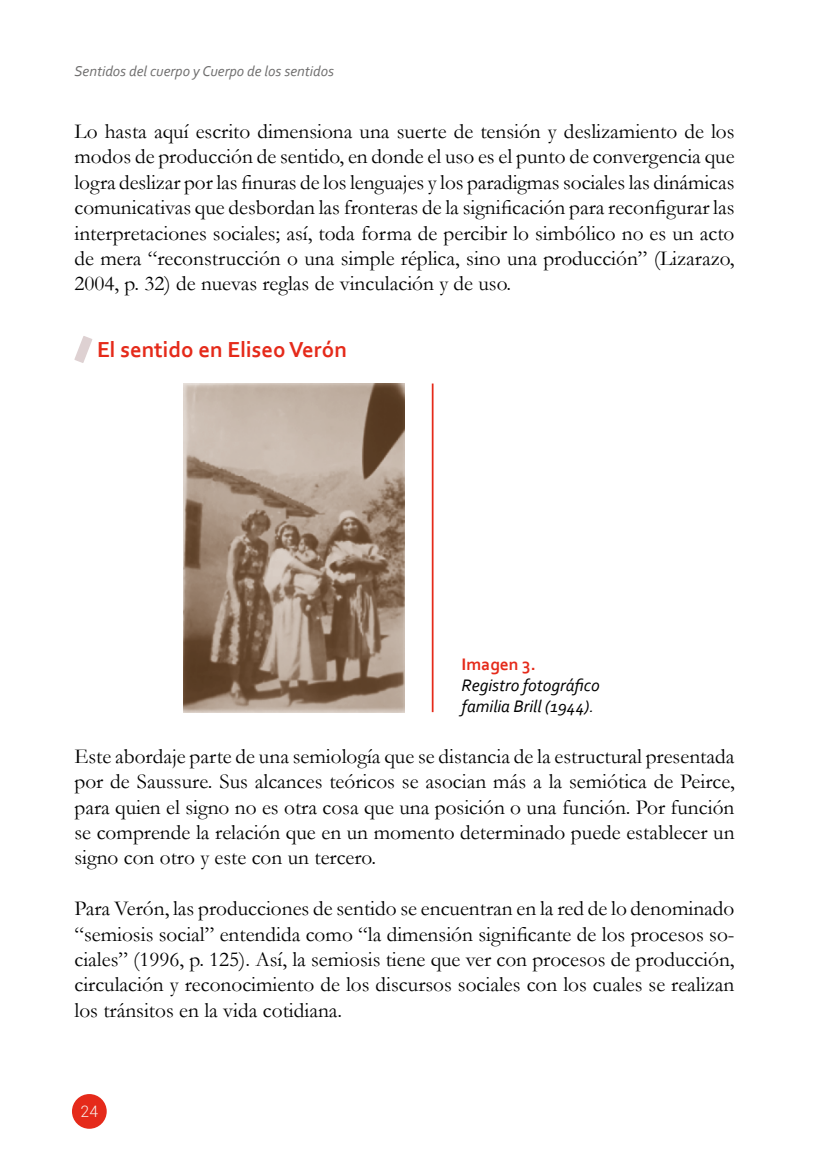
<style>
.page{position:relative;width:819px;height:1166px;background:#fff}
.page>*{position:absolute;margin:0;border:0;box-sizing:border-box;transform-origin:0 0}
.t1{font:700 22.75px "Corbel";color:#e52a1a}
.t2{font:21.35px/25.4px "Garamond";color:#000;text-align:justify}
.t3{font:italic 17.5px/21px "Corbel";color:#000}
.t4{font:700 17.5px "Corbel";color:#e52a1a}
.t5{font:300 15.75px "Roboto";color:#f7f0eb}
.t6{font:italic 14.88px "Corbel";color:#706f6f}
</style>
<div class="page">
<div style="left:72px;top:1094px;width:35px;height:35px;background:#e52a1a;border-radius:50%"></div>
<svg style="left:74px;top:336px;width:18px;height:27px"></svg>
<img style="left:184px;top:383px;width:220px;height:329px">
<hr style="left:432px;top:383px;width:1px;height:329px;background:#e52a1a">
<p class="t6" style="left:74px;top:61px;width:261px">Sentidos del cuerpo y Cuerpo de los sentidos</p>
<p class="t2" style="left:74px;top:118px;width:661px">Lo hasta aquí escrito dimensiona una suerte de tensión y deslizamiento de los modos de producción de sentido, en donde el uso es el punto de convergencia que logra deslizar por las finuras de los lenguajes y los paradigmas sociales las dinámicas comunicativas que desbordan las fronteras de la significación para reconfigurar las interpretaciones sociales; así, toda forma de percibir lo simbólico no es un acto de mera “reconstrucción o una simple réplica, sino una producción” (Lizarazo, 2004, p. 32) de nuevas reglas de vinculación y de uso.</p>
<p class="t1" style="left:97px;top:335px;width:251px">El sentido en Eliseo Verón</p>
<p class="t4" style="left:461px;top:653px;width:76px">Imagen 3.</p>
<p class="t3" style="left:461px;top:674px;width:139px">Registro fotográfico familia Brill (1944).</p>
<p class="t2" style="left:74px;top:743px;width:661px">Este abordaje parte de una semiología que se distancia de la estructural presentada por de Saussure. Sus alcances teóricos se asocian más a la semiótica de Peirce, para quien el signo no es otra cosa que una posición o una función. Por función se comprende la relación que en un momento determinado puede establecer un signo con otro y este con un tercero.</p>
<p class="t2" style="left:74px;top:895px;width:661px">Para Verón, las producciones de sentido se encuentran en la red de lo denominado “semiosis social” entendida como “la dimensión significante de los procesos so&shy;ciales” (1996, p. 125). Así, la semiosis tiene que ver con procesos de producción, circulación y reconocimiento de los discursos sociales con los cuales se realizan los tránsitos en la vida cotidiana.</p>
<p class="t5" style="left:81px;top:1101px;width:19px">24</p>
</div>
